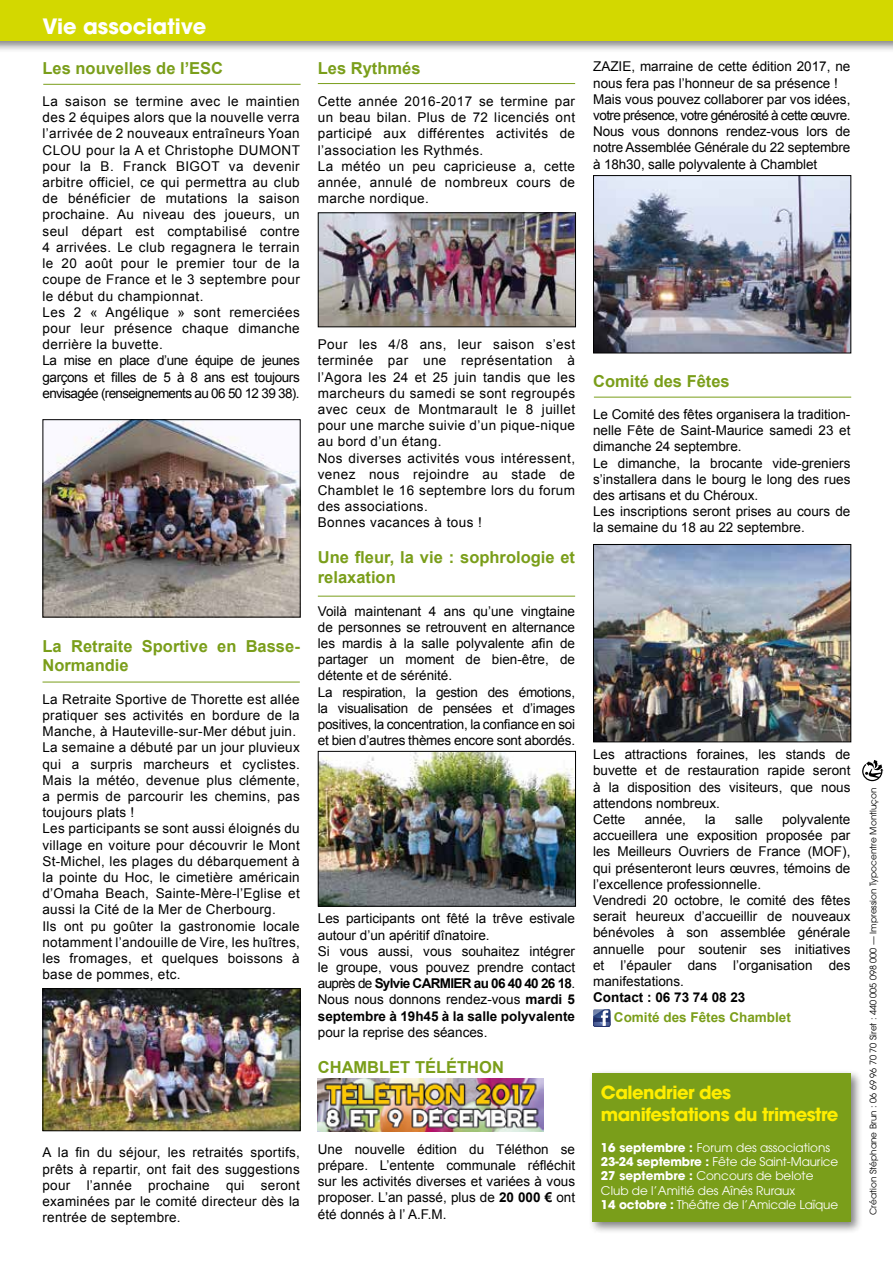
<style>
.page{position:relative;width:893px;height:1263px;background:#fff}
.page>*{position:absolute;margin:0;border:0;box-sizing:border-box;transform-origin:0 0}
.t1{font:700 21px "Avant Garde";color:#fff}
.t2{font:700 18px/21.6px "Avant Garde";letter-spacing:-.03em;color:#ffed00}
.t3{font:700 16.5px/19.8px "Arial";color:#7a9e1a}
.t4{font:13.5px/16.2px "Arial";letter-spacing:.02em;color:#000}
.t5{font:13.5px/16.2px "Arial";color:#000}
.t6{font:13.5px/16.2px "Arial";letter-spacing:-.01em;color:#000}
.t7{font:700 13.5px "Arial";color:#7a9e1a}
.t8{font:700 13.5px "Arial";color:#000}
.t9{font:12px/14.4px "Avant Garde";color:#fff}
.t10{font:9px "Avant Garde";color:#000}
.s1{font-weight:700}
</style>
<div class="page">
<svg style="left:593px;top:1009px;width:17px;height:18px"></svg>
<hr style="left:43px;top:84px;width:258px;height:1px;background:#7a9e1a">
<div style="left:0;top:0;width:893px;height:53px;background:#000;opacity:.5"></div>
<div style="left:0;top:0;width:893px;height:40px;background:#d3d800"></div>
<svg style="left:862px;top:760px;width:21px;height:21px"></svg>
<img style="left:45px;top:421px;width:254px;height:194px">
<div style="left:43px;top:419px;width:258px;height:198px;border:1px solid #000"></div>
<div style="left:589px;top:1069px;width:274px;height:165px;background:#000;opacity:.5"></div>
<div style="left:592px;top:1073px;width:258px;height:148px;background:#7a9e1a"></div>
<img style="left:45px;top:990px;width:254px;height:139px">
<div style="left:43px;top:988px;width:258px;height:143px;border:1px solid #000"></div>
<img style="left:320px;top:214px;width:254px;height:111px">
<div style="left:318px;top:212px;width:258px;height:115px;border:1px solid #000"></div>
<img style="left:320px;top:753px;width:254px;height:152px">
<div style="left:318px;top:751px;width:258px;height:156px;border:1px solid #000"></div>
<img style="left:595px;top:177px;width:254px;height:174px">
<div style="left:593px;top:175px;width:258px;height:178px;border:1px solid #000"></div>
<img style="left:595px;top:546px;width:254px;height:194px">
<div style="left:593px;top:544px;width:258px;height:198px;border:1px solid #000"></div>
<img style="left:318px;top:1079px;width:226px;height:52px">
<hr style="left:318px;top:83px;width:257px;height:1px;background:#7a9e1a">
<hr style="left:318px;top:596px;width:257px;height:1px;background:#7a9e1a">
<hr style="left:594px;top:397px;width:257px;height:1px;background:#7a9e1a">
<hr style="left:43px;top:682px;width:257px;height:1px;background:#7a9e1a">
<h1 class="t1" style="left:43px;top:13px;width:165px">Vie associative</h1>
<p class="t3" style="left:43px;top:58px;width:182px">Les nouvelles de l’ESC</p>
<p class="t4" style="left:43px;top:93px;width:259px">La saison se termine avec le maintien des 2 équipes alors que la nouvelle verra l’arrivée de 2 nouveaux entraîneurs Yoan CLOU pour la A et Christophe DUMONT pour la B. Franck BIGOT va devenir arbitre officiel, ce qui permettra au club de bénéficier de mutations la saison prochaine. Au niveau des joueurs, un seul départ est comptabilisé contre 4 arrivées. Le club regagnera le terrain le 20 août pour le premier tour de la coupe de France et le 3 septembre pour le début du championnat.<br>Les 2 « Angélique » sont remerciées pour leur présence chaque dimanche derrière la buvette.<br>La mise en place d’une équipe de jeunes garçons et filles de 5 à 8 ans est toujours envisagée (renseignements au 06 50 12 39 38).</p>
<p class="t3" style="left:43px;top:636px;width:259px">La Retraite Sportive en Basse-<br>Normandie</p>
<p class="t4" style="left:43px;top:691px;width:259px">La Retraite Sportive de Thorette est allée pratiquer ses activités en bordure de la Manche, à Hauteville-sur-Mer début juin.<br>La semaine a débuté par un jour pluvieux qui a surpris marcheurs et cyclistes.<br>Mais la météo, devenue plus clémente, a permis de parcourir les chemins, pas toujours plats !<br>Les participants se sont aussi éloignés du village en voiture pour découvrir le Mont St-Michel, les plages du débarquement à la pointe du Hoc, le cimetière américain d’Omaha Beach, Sainte-Mère-l’Eglise et aussi la Cité de la Mer de Cherbourg.<br>Ils ont pu goûter la gastronomie locale notamment l’andouille de Vire, les huîtres, les fromages, et quelques boissons à base de pommes, etc.</p>
<p class="t3" style="left:318px;top:58px;width:104px">Les Rythmés</p>
<p class="t4" style="left:318px;top:93px;width:259px">Cette année 2016-2017 se termine par un beau bilan. Plus de 72 licenciés ont participé aux différentes activités de l’association les Rythmés.<br>La météo un peu capricieuse a, cette année, annulé de nombreux cours de marche nordique.</p>
<p class="t4" style="left:318px;top:336px;width:259px">Pour les 4/8 ans, leur saison s’est terminée par une représentation à l’Agora les 24 et 25 juin tandis que les marcheurs du samedi se sont regroupés avec ceux de Montmarault le 8 juillet pour une marche suivie d’un pique-nique au bord d’un étang.<br>Nos diverses activités vous intéressent, venez nous rejoindre au stade de<br>Chamblet le 16 septembre lors du forum des associations.<br>Bonnes vacances à tous !</p>
<p class="t3" style="left:318px;top:548px;width:259px">Une fleur, la vie : sophrologie et relaxation</p>
<p class="t5" style="left:318px;top:603px;width:259px">Voilà maintenant 4 ans qu’une vingtaine de personnes se retrouvent en alternance les mardis à la salle polyvalente afin de partager un moment de bien-être, de détente et de sérénité.<br>La respiration, la gestion des émotions, la visualisation de pensées et d’images positives, la concentration, la confiance en soi et bien d’autres thèmes encore sont abordés.</p>
<p class="t5" style="left:318px;top:911px;width:259px">Les participants ont fêté la trêve estivale autour d’un apéritif dînatoire.<br>Si vous aussi, vous souhaitez intégrer le groupe, vous pouvez prendre contact auprès de <span class="s1">Sylvie CARMIER au 06 40 40 26 18</span>.<br>Nous nous donnons rendez-vous <span class="s1">mardi 5 septembre à 19h45 à la salle polyvalente</span></p>
<p class="t5" style="left:318px;top:1024px;width:171px">pour la reprise des séances.</p>
<p class="t3" style="left:318px;top:1057px;width:188px">CHAMBLET TÉLÉTHON</p>
<p class="t4" style="left:43px;top:1145px;width:259px;text-align:justify">A la fin du séjour, les retraités sportifs, prêts à repartir, ont fait des suggestions pour l’année prochaine qui seront examinées par le comité directeur dès la rentrée de septembre.</p>
<p class="t4" style="left:318px;top:1141px;width:259px;text-align:justify">Une nouvelle édition du Téléthon se prépare. L’entente communale réfléchit sur les activités diverses et variées à vous proposer. L’an passé, plus de <span class="s1">20 000 €</span> ont été donnés à l’ A.F.M.</p>
<p class="t6" style="left:593px;top:59px;width:259px">ZAZIE, marraine de cette édition 2017, ne nous fera pas l’honneur de sa présence !<br>Mais vous pouvez collaborer par vos idées, votre présence, votre générosité à cette œuvre.<br>Nous vous donnons rendez-vous lors de notre Assemblée Générale du 22 septembre à 18h30, salle polyvalente à Chamblet</p>
<p class="t3" style="left:593px;top:371px;width:138px">Comité des Fêtes</p>
<p class="t5" style="left:593px;top:406px;width:259px">Le Comité des fêtes organisera la tradition&shy;nelle Fête de Saint-Maurice samedi 23 et dimanche 24 septembre.<br>Le dimanche, la brocante vide-greniers s’installera dans le bourg le long des rues des artisans et du Chéroux.<br>Les inscriptions seront prises au cours de la semaine du 18 au 22 septembre.</p>
<p class="t5" style="left:593px;top:746px;width:259px">Les attractions foraines, les stands de buvette et de restauration rapide seront à la disposition des visiteurs, que nous attendons nombreux.<br>Cette</p>
<p class="t4" style="left:645px;top:811px;width:43px">année,</p>
<p class="t4" style="left:705px;top:811px;width:12px">la</p>
<p class="t4" style="left:735px;top:811px;width:29px">salle</p>
<p class="t5" style="left:593px;top:811px;width:259px;text-indent:189px">polyvalente accueillera une exposition proposée par les Meilleurs Ouvriers de France (MOF), qui présenteront leurs œuvres, témoins de l’excellence professionnelle.<br>Vendredi 20 octobre, le comité des fêtes serait heureux d’accueillir de nouveaux bénévoles à son assemblée générale annuelle pour soutenir ses initiatives et l’épauler dans l’organisation des manifestations.</p>
<p class="t8" style="left:593px;top:988px;width:154px">Contact : 06 73 74 08 23</p>
<p class="t7" style="left:614px;top:1008px;width:179px">Comité des Fêtes Chamblet</p>
<h2 class="t2" style="left:601px;top:1082px;width:239px">Calendrier des manifestations du trimestre</h2>
<p class="t9" style="left:601px;top:1140px;width:239px"><span class="s1">16 septembre :</span> Forum des associations <span class="s1">23-24 septembre :</span> Fête de Saint-Maurice <span class="s1">27 septembre :</span> Concours de belote Club de l’Amitié des Aînés Ruraux<br><span class="s1">14 octobre :</span> Théâtre de l’Amicale Laïque</p>
<p class="t10" style="left:868px;top:1215px;width:429px;rotate:-90deg">Création Stéphane Brun : 06 69 96 70 70 Siret : 440 005 098 000 — Impression Typocentre Montluçon</p>
</div>
